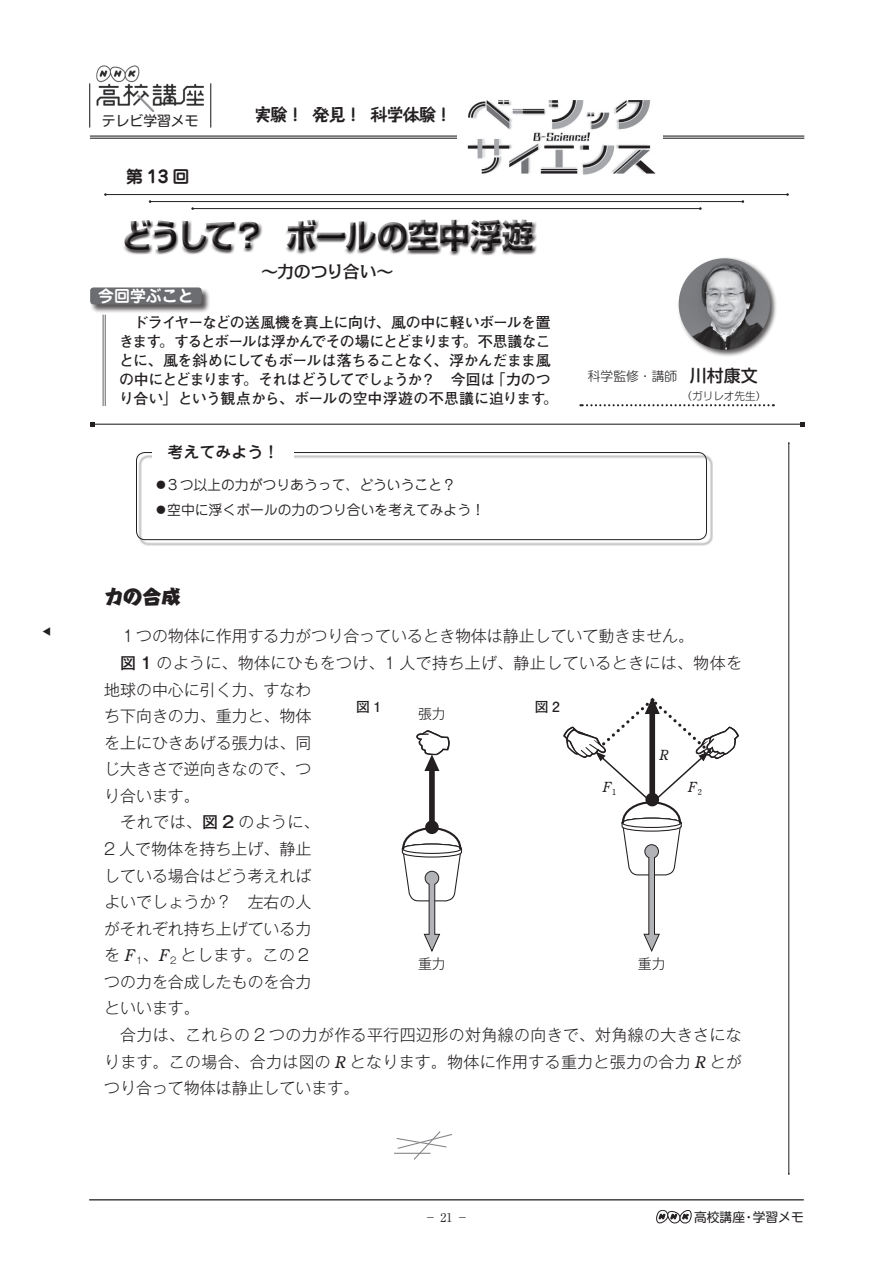
<style>
.page{position:relative;width:893px;height:1263px;background:#fff}
.page>*{position:absolute;margin:0;border:0;box-sizing:border-box;transform-origin:0 0}
.t1{font:700 33px "Shin Go Pr 5";letter-spacing:-.03em;color:#231f20;scale:.95 1}
.t2{font:800 19.2px "Harucraft Std";color:#231f20}
.t3{font:700 16.95px "Taka Hand Std";letter-spacing:-.05em;color:#231f20}
.t4{font:500 16.95px "Kakumin Pro";letter-spacing:-.02em;color:#231f20}
.t5{font:700 16.95px "Jun 501 Pro";color:#231f20}
.t6{font:300 15.9px "Gothic MB101 Pr 5";color:#231f20}
.t7{font:300 15.9px "Gothic MB101 Pr 5";letter-spacing:.025em;color:#231f20}
.t8{font:300 15.9px "Gothic MB101 Pr 5";letter-spacing:.02em;color:#231f20}
.t9{font:300 15.9px "Gothic MB101 Pr 5";letter-spacing:.03em;color:#231f20}
.t10{font:500 15.9px "Jun 34 Pro";color:#231f20}
.t11{font:700 15.9px "Jun 501 Pro";color:#fff}
.t12{font:700 14.85px/19.2px "Futo Go B101 Pr 5";letter-spacing:-.04em;color:#231f20}
.t13{font:13.8px/25.5px "Jun 201 Pro";color:#231f20}
.t14{font:13.8px "Shin M Go Pro";color:#231f20}
.t15{font:300 13.8px "Gothic MB101 Pr 5";color:#231f20}
.t16{font:italic 13.8px "Thensu";color:#231f20}
.t17{font:700 13.8px "Futo Go B101 Pro";color:#231f20}
.t18{font:300 12.75px "Shin M Go Pro";color:#231f20}
.t19{font:12.75px "Shin M Go Pro";color:#231f20}
.t20{font:12px "Ryumin Pr 5";color:#231f20}
.t21{font:300 10.65px "Shin M Go Pro";color:#231f20}
.t22{font:500 9px "Koz Min Pro";color:#231f20}
.s1{font-weight:500;font-size:16.95px}
.s2{font-weight:500}
.s3{font-family:"Thensu";font-weight:400;font-style:italic}
</style>
<div class="page">
<hr style="left:89px;top:1199px;width:715px;height:1px;background:#231f20">
<svg style="left:656px;top:1210px;width:35px;height:13px"></svg>
<div style="left:139px;top:455px;width:574px;height:91px;background:#231f20;opacity:.75"></div>
<div style="left:136px;top:452px;width:571px;height:88px;border:1px solid #231f20;border-radius:9px"></div>
<div style="left:153px;top:443px;width:141px;height:18px;background:#fff"></div>
<hr style="left:90px;top:136px;width:714px;height:1px;background:#231f20">
<hr style="left:90px;top:138px;width:714px;height:1px;background:#231f20">
<hr style="left:92px;top:424px;width:710px;height:1px;background:#231f20">
<svg style="left:90px;top:422px;width:4px;height:4px"></svg>
<svg style="left:800px;top:422px;width:4px;height:4px"></svg>
<hr style="left:788px;top:443px;width:1px;height:731px;background:#231f20">
<hr style="left:210px;top:83px;width:1px;height:45px;background:#231f20">
<hr style="left:89px;top:83px;width:1px;height:45px;background:#231f20">
<img style="left:96px;top:65px;width:108px;height:47px">
<div style="left:123px;top:217px;width:414px;height:39px;background:#231f20;opacity:.75"></div>
<svg style="left:580px;top:404px;width:194px;height:2px"></svg>
<div style="left:677px;top:257px;width:100px;height:100px;background:#231f20;opacity:.75"></div>
<img style="left:679px;top:258px;width:91px;height:92px;border-radius:46px">
<img style="left:457px;top:100px;width:205px;height:75px">
<hr style="left:105px;top:194px;width:682px;height:1px;background:#231f20">
<hr style="left:150px;top:201px;width:593px;height:1px;background:#231f20">
<hr style="left:193px;top:208px;width:507px;height:1px;background:#231f20">
<div style="left:90px;top:288px;width:121px;height:25px;background:#231f20;opacity:.75"></div>
<div style="left:90px;top:287px;width:112px;height:17px;background:#6c6d70;border-radius:3px"></div>
<hr style="left:105px;top:315px;width:1px;height:91px;background:#6c6d70">
<hr style="left:103px;top:315px;width:1px;height:91px;background:#6c6d70">
<svg style="left:401px;top:730px;width:61px;height:222px"></svg>
<svg style="left:563px;top:697px;width:176px;height:255px"></svg>
<svg style="left:395px;top:1131px;width:57px;height:29px"></svg>
<hr style="left:394px;top:1153px;width:37px;height:1px;background:#808285">
<p class="t22" style="left:53px;top:627px;width:10px;rotate:90deg">▼</p>
<p class="t14" style="left:102px;top:110px;width:98px">テレビ学習メモ</p>
<p class="t3" style="left:254px;top:103px;width:199px">実験！ 発見！ 科学体験！</p>
<p class="t5" style="left:126px;top:163px;width:65px">第13回</p>
<h1 class="t1" style="left:122px;top:209px;width:435px">どうして？ ボールの空中浮遊</h1>
<p class="t4" style="left:261px;top:258px;width:134px">～力のつり合い～</p>
<p class="t11" style="left:98px;top:283px;width:97px">今回学ぶこと</p>
<p class="t12" style="left:119px;top:312px;width:440px">　ドライヤーなどの送風機を真上に向け、風の中に軽いボールを置きます。するとボールは浮かんでその場にとどまります。不思議なことに、風を斜めにしてもボールは落ちることなく、浮かんだまま風の中にとどまります。それはどうしてでしょうか？　今回は「力のつり合い」という観点から、ボールの空中浮遊の不思議に迫ります。</p>
<p class="t10" style="left:168px;top:440px;width:113px">考えてみよう！</p>
<p class="t13" style="left:154px;top:470px;width:332px">◦３つ以上の力がつりあうって、どういうこと？<br>◦空中に浮くボールの力のつり合いを考えてみよう！</p>
<p class="t18" style="left:588px;top:366px;width:172px">科学監修・講師　<span class="s1">川村康文</span></p>
<p class="t21" style="left:681px;top:387px;width:87px">（ガリレオ先生）</p>
<p class="t2" style="left:104px;top:582px;width:78px">力の合成</p>
<p class="t6" style="left:104px;top:623px;width:591px">　１つの物体に作用する力がつり合っているとき物体は静止していて動きません。</p>
<p class="t7" style="left:120px;top:650px;width:623px"><span class="s2">図 1</span> のように、物体にひもをつけ、1 人で持ち上げ、静止しているときには、物体を</p>
<p class="t6" style="left:104px;top:676px;width:209px">地球の中心に引く力、すなわ</p>
<p class="t6" style="left:104px;top:703px;width:209px">ち下向きの力、重力と、物体</p>
<p class="t6" style="left:104px;top:729px;width:209px">を上にひきあげる張力は、同</p>
<p class="t6" style="left:104px;top:756px;width:209px">じ大きさで逆向きなので、つ</p>
<p class="t6" style="left:104px;top:782px;width:97px">り合います。</p>
<p class="t9" style="left:104px;top:809px;width:217px">　それでは、<span class="s2">図 2</span> のように、</p>
<p class="t6" style="left:104px;top:836px;width:209px">2 人で物体を持ち上げ、静止</p>
<p class="t6" style="left:104px;top:862px;width:209px">している場合はどう考えれば</p>
<p class="t6" style="left:104px;top:889px;width:209px">よいでしょうか？　左右の人</p>
<p class="t6" style="left:104px;top:915px;width:209px">がそれぞれ持ち上げている力</p>
<p class="t6" style="left:104px;top:942px;width:209px">を <span class="s3">F</span><sub>1</sub>、<span class="s3">F</span><sub>2</sub> とします。この２</p>
<p class="t6" style="left:104px;top:968px;width:209px">つの力を合成したものを合力</p>
<p class="t6" style="left:104px;top:995px;width:97px">といいます。</p>
<p class="t7" style="left:120px;top:1022px;width:623px">合力は、これらの 2 つの力が作る平行四辺形の対角線の向きで、対角線の大きさにな</p>
<p class="t8" style="left:104px;top:1048px;width:639px">ります。この場合、合力は図の <span class="s3">R</span> となります。物体に作用する重力と張力の合力 <span class="s3">R</span> とが</p>
<p class="t6" style="left:104px;top:1075px;width:257px">つり合って物体は静止しています。</p>
<p class="t17" style="left:356px;top:696px;width:26px">図1</p>
<p class="t15" style="left:418px;top:702px;width:29px">張力</p>
<p class="t17" style="left:535px;top:696px;width:26px">図 2</p>
<p class="t16" style="left:659px;top:748px;width:11px">R</p>
<p class="t16" style="left:602px;top:780px;width:16px">F<sub>1</sub></p>
<p class="t16" style="left:688px;top:780px;width:16px">F<sub>2</sub></p>
<p class="t15" style="left:418px;top:952px;width:29px">重力</p>
<p class="t15" style="left:638px;top:952px;width:29px">重力</p>
<p class="t20" style="left:424px;top:1208px;width:45px">− 21 −</p>
<p class="t19" style="left:694px;top:1206px;width:111px">高校講座・学習メモ</p>
</div>
